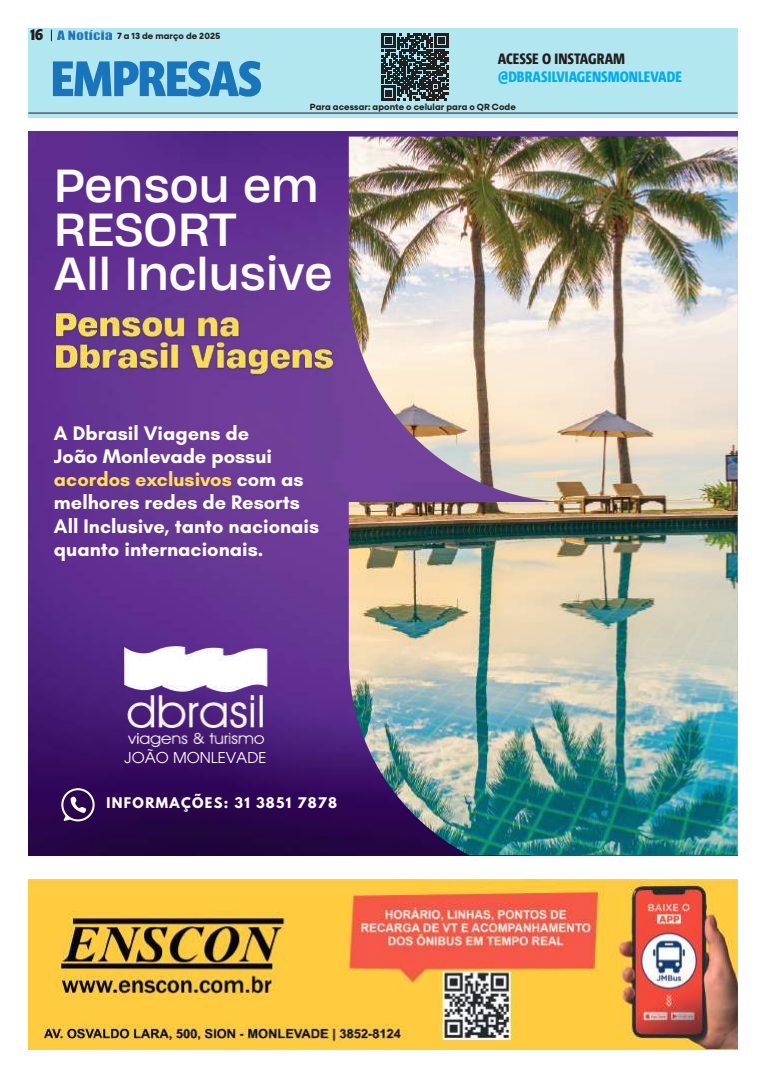
<style>
.page{position:relative;width:766px;height:1078px;background:#fff}
.page>*{position:absolute;margin:0;border:0;box-sizing:border-box;transform-origin:0 0}
.t1{font:700 51px "Prenton RP Cond";letter-spacing:-.005em;color:#1975bb}
.t2{font:43.6px/43.9px "Heading Now 74";color:#fff}
.t3{font:700 20px/23.3px "Glacial Indifference";color:#fff}
.t4{font:700 16px "Prenton RP Cond";color:#241f1f}
.t5{font:800 15px "Corpid Cd";color:#00aeef}
.t6{font:800 15px "Corpid Cd";letter-spacing:-.005em;color:#241f1f}
.t7{font:14.9px "ITC Avant Garde Pro";color:#fff}
.t8{font:700 13px "League Spartan";letter-spacing:.1em;color:#fff}
.t9{font:700 9px "Neulis Sans";letter-spacing:.01em;color:#241f1f}
.s1{color:#ffe055}
</style>
<div class="page">
<div style="left:28px;top:28px;width:709px;height:90px;background:#b3e7ef"></div>
<hr style="left:28px;top:112px;width:709px;height:1px;background:#241f1f">
<img style="left:58px;top:30px;width:53px;height:10px">
<svg style="left:381px;top:33px;width:67px;height:67px"></svg>
<img style="left:28px;top:879px;width:709px;height:170px">
<img style="left:28px;top:132px;width:320px;height:723px">
<img style="left:348px;top:132px;width:389px;height:723px">
<img style="left:51px;top:303px;width:285px;height:76px">
<img style="left:115px;top:640px;width:161px;height:115px">
<svg style="left:61px;top:788px;width:34px;height:33px"></svg>
<p class="t4" style="left:31px;top:24px;width:14px">16</p>
<p class="t9" style="left:117px;top:29px;width:105px">7 a 13 de março de 2025</p>
<h1 class="t1" style="left:51px;top:45px;width:212px">EMPRESAS</h1>
<p class="t6" style="left:497px;top:50px;width:129px">ACESSE O INSTAGRAM</p>
<p class="t5" style="left:497px;top:68px;width:186px">@DBRASILVIAGENSMONLEVADE</p>
<p class="t9" style="left:310px;top:100px;width:207px">Para acessar: aponte o celular para o QR Code</p>
<h2 class="t2" style="left:54px;top:162px;width:280px">Pensou em<br>RESORT<br>All Inclusive</h2>
<p class="t3" style="left:54px;top:421px;width:267px">A Dbrasil Viagens de<br>João Monlevade possui <span class="s1">acordos exclusivos</span> com as melhores redes de Resorts<br>All Inclusive, tanto nacionais quanto internacionais.</p>
<p class="t7" style="left:124px;top:748px;width:143px">JOÃO MONLEVADE</p>
<p class="t8" style="left:106px;top:792px;width:232px">INFORMAÇÕES: 31 3851 7878</p>
</div>
